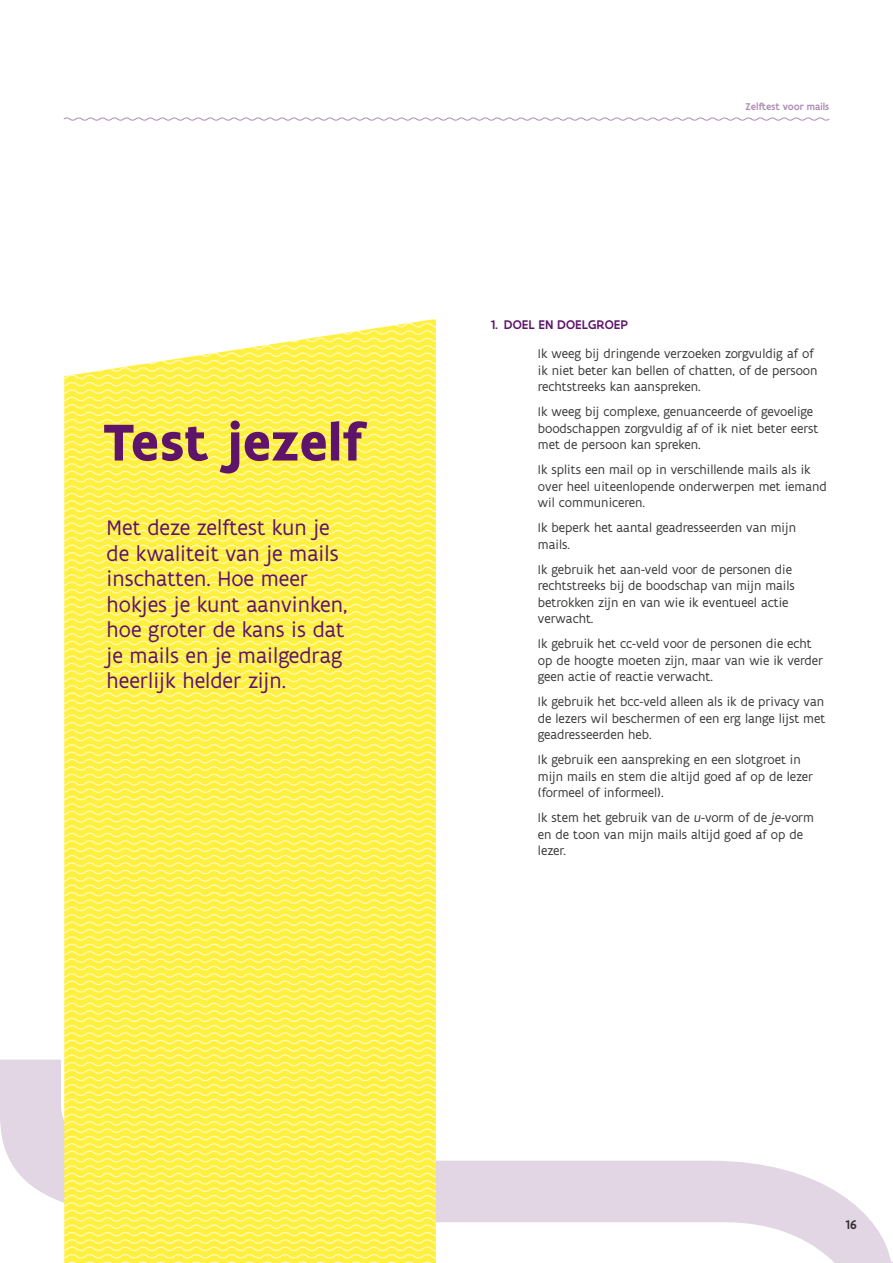
<style>
.page{position:relative;width:893px;height:1263px;background:#fff}
.page>*{position:absolute;margin:0;border:0;box-sizing:border-box;transform-origin:0 0}
.t1{font:700 55.5px "Flanders Art Sans";color:#5e146a}
.t2{font:22.5px/25.5px "Flanders Art Sans";color:#5e146a}
.t3{font:13.5px/16.5px "Flanders Art Sans";color:#3a3a39}
.t4{font:500 13.5px "Flanders Art Sans";letter-spacing:.005em;color:#5e146a}
.t5{font:500 13.5px "Flanders Art Sans";color:#3a3a39}
.t6{font:500 10.5px "Flanders Art Sans";color:#5e146a}
.s1{font-style:italic}
</style>
<div class="page">
<svg style="left:0;top:1059px;width:893px;height:204px"></svg>
<svg style="left:63px;top:117px;width:767px;height:4px"></svg>
<svg style="left:64px;top:319px;width:372px;height:944px;background:#fef25c"></svg>
<h1 class="t1" style="left:104px;top:407px;width:260px">Test jezelf</h1>
<h2 class="t2" style="left:107px;top:515px;width:242px">Met deze zelftest kun je de kwaliteit van je mails inschatten. Hoe meer hokjes je kunt aanvinken, hoe groter de kans is dat je mails en je mailgedrag heerlijk helder zijn.</h2>
<p class="t6" style="left:746px;top:100px;width:85px">Zelftest voor mails</p>
<p class="t4" style="left:491px;top:316px;width:138px">1. DOEL EN DOELGROEP</p>
<p class="t3" style="left:538px;top:346px;width:281px">Ik weeg bij dringende verzoeken zorgvuldig af of ik niet beter kan bellen of chatten, of de persoon rechtstreeks kan aanspreken.</p>
<p class="t3" style="left:538px;top:404px;width:282px">Ik weeg bij complexe, genuanceerde of gevoelige boodschappen zorgvuldig af of ik niet beter eerst met de persoon kan spreken.</p>
<p class="t3" style="left:538px;top:462px;width:290px">Ik splits een mail op in verschillende mails als ik over heel uiteenlopende onderwerpen met iemand wil communiceren.</p>
<p class="t3" style="left:538px;top:520px;width:260px">Ik beperk het aantal geadresseerden van mijn mails.</p>
<p class="t3" style="left:538px;top:561px;width:259px">Ik gebruik het aan-veld voor de personen die rechtstreeks bij de boodschap van mijn mails betrokken zijn en van wie ik eventueel actie verwacht.</p>
<p class="t3" style="left:538px;top:636px;width:287px">Ik gebruik het cc-veld voor de personen die echt op de hoogte moeten zijn, maar van wie ik verder geen actie of reactie verwacht.</p>
<p class="t3" style="left:538px;top:694px;width:289px;text-align:justify">Ik gebruik het bcc-veld alleen als ik de privacy van de lezers wil beschermen of een erg lange lijst met geadresseerden heb.</p>
<p class="t3" style="left:538px;top:752px;width:277px">Ik gebruik een aanspreking en een slotgroet in mijn mails en stem die altijd goed af op de lezer (formeel of informeel).</p>
<p class="t3" style="left:538px;top:810px;width:278px">Ik stem het gebruik van de <span class="s1">u</span>-vorm of de <span class="s1">je</span>-vorm en de toon van mijn mails altijd goed af op de lezer.</p>
<p class="t5" style="left:846px;top:1216px;width:12px">16</p>
</div>
